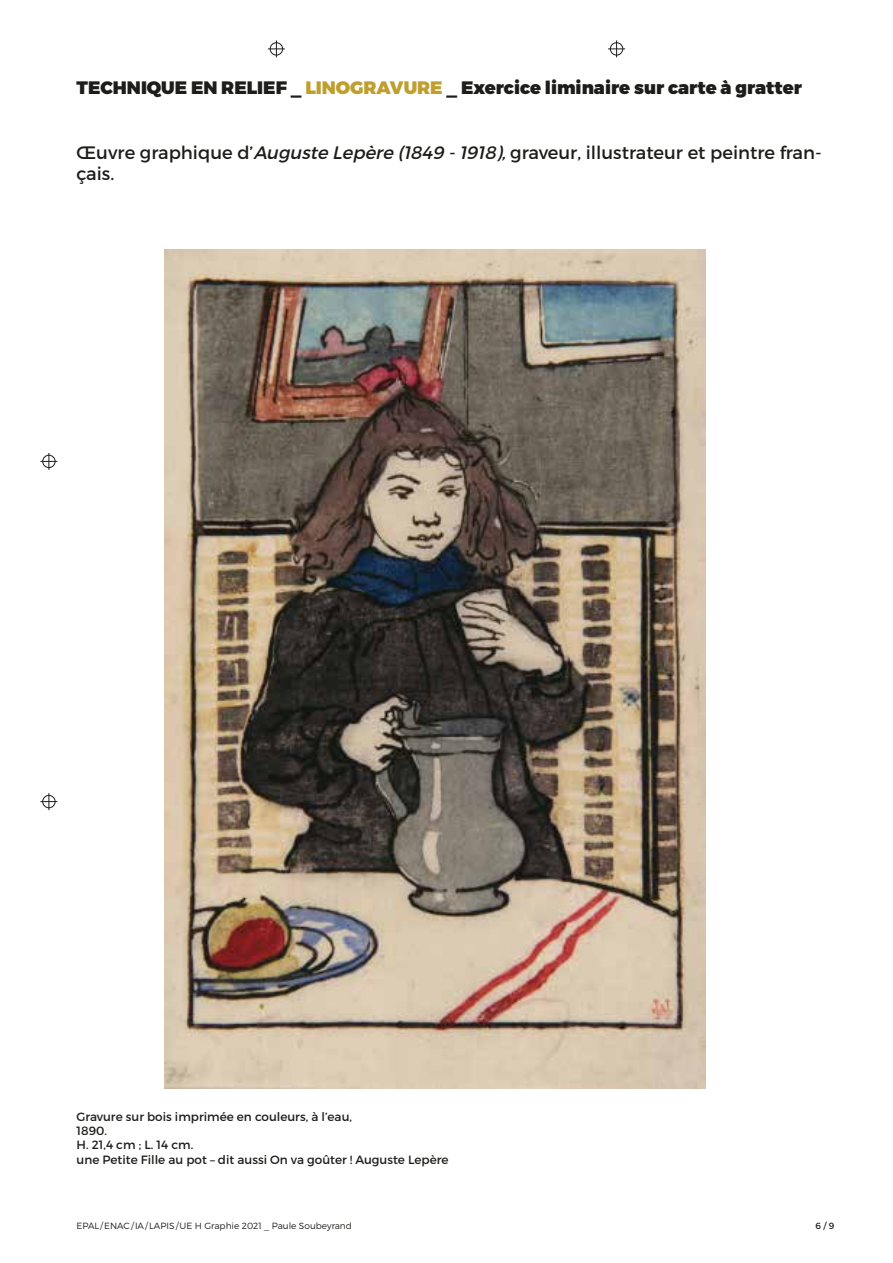
<style>
.page{position:relative;width:893px;height:1263px;background:#fff}
.page>*{position:absolute;margin:0;border:0;box-sizing:border-box;transform-origin:0 0}
.t1{font:18px/21.6px "Montserrat";color:#1d1d1b}
.t2{font:900 18px "Montserrat";color:#1d1d1b}
.t3{font:12px/14.4px "Montserrat";color:#1d1d1b}
.t4{font:300 9px "Montserrat";color:#1d1d1b}
.t5{font:9px "Montserrat";color:#1d1d1b}
.s1{color:#bf9f2f}
.s2{font-style:italic}
</style>
<div class="page">
<img style="left:164px;top:249px;width:541px;height:840px">
<svg style="left:40px;top:453px;width:17px;height:17px"></svg>
<div style="left:43px;top:455px;width:12px;height:13px;border:1px solid #1d1d1b;border-radius:50%"></div>
<svg style="left:40px;top:793px;width:17px;height:17px"></svg>
<div style="left:43px;top:795px;width:12px;height:13px;border:1px solid #1d1d1b;border-radius:50%"></div>
<svg style="left:268px;top:40px;width:17px;height:17px"></svg>
<div style="left:270px;top:43px;width:13px;height:12px;border:1px solid #1d1d1b;border-radius:50%"></div>
<svg style="left:608px;top:40px;width:17px;height:17px"></svg>
<div style="left:610px;top:43px;width:13px;height:12px;border:1px solid #1d1d1b;border-radius:50%"></div>
<h1 class="t2" style="left:77px;top:76px;width:727px">TECHNIQUE EN RELIEF _ <span class="s1">LINOGRAVURE</span> _ Exercice liminaire sur carte à gratter</h1>
<h1 class="t1" style="left:77px;top:141px;width:747px">Œuvre graphique d’<span class="s2">Auguste Lepère (1849 -1918),</span>graveur, illustrateur et peintre fran&shy;çais.</h1>
<p class="t3" style="left:77px;top:1109px;width:373px">Gravure sur bois imprimée en couleurs, à l’eau,<br>1890.<br>H. 21,4 cm ; L. 14 cm.<br>une Petite Fille au pot – dit aussi On va goûter ! Auguste Lepère</p>
<p class="t4" style="left:77px;top:1221px;width:277px">EPAL/ENAC/IA/LAPIS/UE H Graphie 2021 _ Paule Soubeyrand</p>
<p class="t5" style="left:816px;top:1220px;width:20px">6 / 9</p>
</div>
